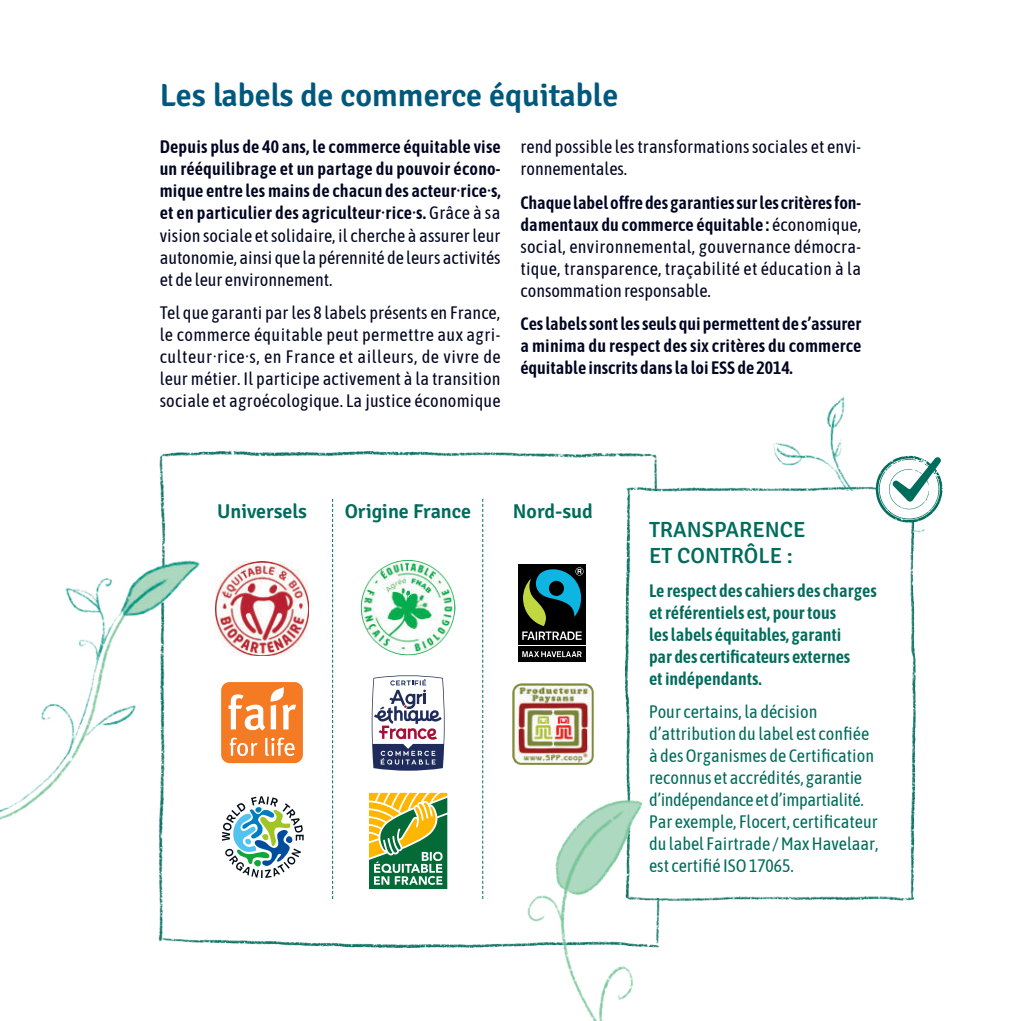
<style>
.page{position:relative;width:1021px;height:1021px;background:#fff}
.page>*{position:absolute;margin:0;border:0;box-sizing:border-box;transform-origin:0 0}
.t1{font:300 32px "Signika";color:#00597d}
.t2{font:500 22px/26.4px "Signika";color:#006c5c}
.t3{font:300 20px "Signika";color:#006c5c}
.t4{font:18px/22px "Asap Condensed";letter-spacing:.005em;color:#000521;text-align:justify}
.t5{font:600 18px/22px "Asap Condensed";letter-spacing:.005em;color:#000521;text-align:justify}
.t6{font:18px/22px "Asap Condensed";color:#006c5c}
.t7{font:600 18px/22px "Asap Condensed";color:#006c5c}
.s1{font-weight:400}
.s2{font-weight:600}
</style>
<div class="page">
<img style="left:773px;top:396px;width:170px;height:137px">
<svg style="left:236px;top:796px;width:68px;height:82px"></svg>
<img style="left:360px;top:559px;width:96px;height:96px">
<svg style="left:372px;top:675px;width:72px;height:95px"></svg>
<svg style="left:369px;top:792px;width:64px;height:97px;background:#92a759"></svg>
<img style="left:512px;top:683px;width:81px;height:55px">
<svg style="left:332px;top:499px;width:1px;height:400px"></svg>
<svg style="left:482px;top:499px;width:1px;height:239px"></svg>
<img style="left:244px;top:562px;width:64px;height:93px">
<div style="left:221px;top:682px;width:82px;height:81px;background:#f47b24;border-radius:8px"></div>
<svg style="left:244px;top:687px;width:52px;height:43px"></svg>
<svg style="left:244px;top:742px;width:13px;height:14px"></svg>
<svg style="left:265px;top:737px;width:30px;height:19px"></svg>
<div style="left:518px;top:564px;width:68px;height:80px;background:#000001"></div>
<div style="left:518px;top:646px;width:68px;height:16px;background:#000001"></div>
<svg style="left:522px;top:567px;width:61px;height:90px"></svg>
<img style="left:625px;top:481px;width:292px;height:420px">
<img style="left:0;top:485px;width:244px;height:380px">
<svg style="left:875px;top:455px;width:67px;height:67px"></svg>
<img style="left:433px;top:738px;width:235px;height:258px">
<img style="left:580px;top:950px;width:88px;height:70px">
<h1 class="t1" style="left:160px;top:72px;width:460px">Les labels de commerce équitable</h1>
<p class="t5" style="left:160px;top:135px;width:342px">Depuis plus de 40 ans, le commerce équitable vise un rééquilibrage et un partage du pouvoir écono&shy;mique entre les mains de chacun des acteur·rice·s, et en particulier des agriculteur·rice·s. <span class="s1">Grâce à sa vision sociale et solidaire, il cherche à assurer leur autonomie, ainsi que la pérennité de leurs activités et de leur environnement.</span></p>
<p class="t4" style="left:160px;top:301px;width:342px">Tel que garanti par les 8 labels présents en France, le commerce équitable peut permettre aux agri&shy;culteur·rice·s, en France et ailleurs, de vivre de leur métier. Il participe activement à la transition sociale et agroécologique. La justice économique</p>
<p class="t4" style="left:520px;top:135px;width:342px">rend possible les transformations sociales et envi&shy;ronnementales.</p>
<p class="t4" style="left:520px;top:191px;width:342px"><span class="s2">Chaque label offre des garanties sur les critères fon&shy;damentaux du commerce équitable :</span> économique, social, environnemental, gouvernance démocra&shy;tique, transparence, traçabilité et éducation à la consommation responsable.</p>
<p class="t5" style="left:520px;top:312px;width:342px">Ces labels sont les seuls qui permettent de s’assurer a minima du respect des six critères du commerce équitable inscrits dans la loi ESS de 2014.</p>
<p class="t3" style="left:217px;top:496px;width:91px">Universels</p>
<p class="t3" style="left:345px;top:496px;width:128px">Origine France</p>
<p class="t3" style="left:513px;top:496px;width:82px">Nord-sud</p>
<p class="t2" style="left:649px;top:515px;width:158px">TRANSPARENCE<br>ET CONTRÔLE :</p>
<p class="t7" style="left:649px;top:578px;width:229px">Le respect des cahiers des charges et référentiels est, pour tous<br>les labels équitables, garanti<br>par des certificateurs externes<br>et indépendants.</p>
<p class="t6" style="left:649px;top:700px;width:231px">Pour certains, la décision d’attribution du label est confiée à des Organismes de Certification reconnus et accrédités, garantie d’indépendance et d’impartialité.<br>Par exemple, Flocert, certificateur du label Fairtrade / Max Havelaar, est certifié ISO 17065.</p>
</div>
